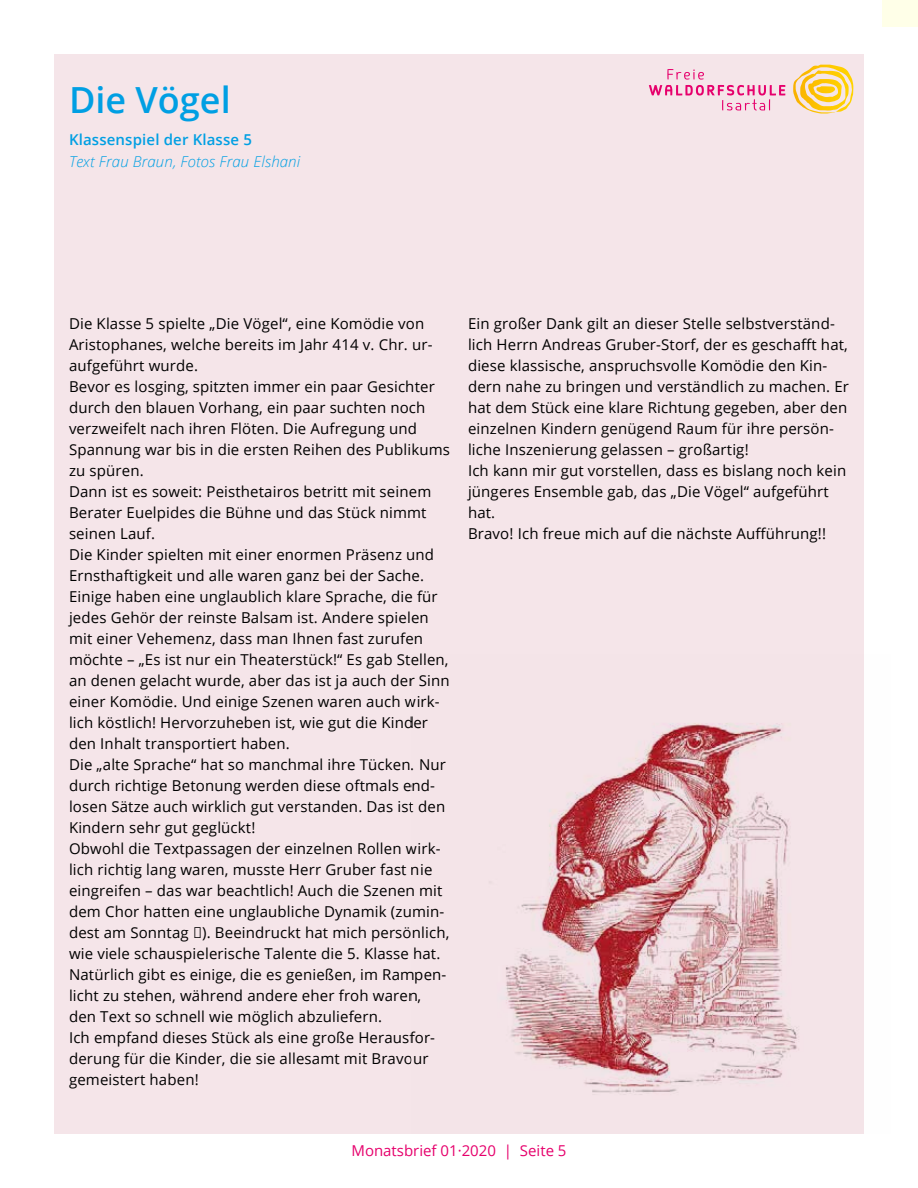
<style>
.page{position:relative;width:918px;height:1188px;background:#fff}
.page>*{position:absolute;margin:0;border:0;box-sizing:border-box;transform-origin:0 0}
.t1{font:600 36px "Open Sans";color:#009fe3}
.t2{font:15px/21px "Open Sans";letter-spacing:.01em;color:#000}
.t3{font:italic 300 15px "Open Sans";letter-spacing:.01em;color:#009fe3}
.t4{font:15px "Open Sans";color:#e6006c}
.t5{font:600 15px "Open Sans";letter-spacing:.01em;color:#009fe3}
</style>
<div class="page">
<div style="left:54px;top:55px;width:810px;height:1079px;background:#f5e5e9"></div>
<svg style="left:649px;top:69px;width:136px;height:41px"></svg>
<svg style="left:793px;top:65px;width:60px;height:49px"></svg>
<img style="left:505px;top:723px;width:294px;height:372px">
<div style="left:882px;top:0;width:36px;height:27px;background:#ffffe8"></div>
<h1 class="t1" style="left:69px;top:76px;width:163px">Die Vögel</h1>
<p class="t5" style="left:69px;top:129px;width:184px">Klassenspiel der Klasse 5</p>
<p class="t3" style="left:69px;top:152px;width:233px">Text Frau Braun, Fotos Frau Elshani</p>
<p class="t2" style="left:69px;top:313px;width:383px">Die Klasse 5 spielte „Die Vögel“, eine Komödie von Aristophanes, welche bereits im Jahr 414 v. Chr. ur&shy;aufgeführt wurde.<br>Bevor es losging, spitzten immer ein paar Gesichter durch den blauen Vorhang, ein paar suchten noch verzweifelt nach ihren Flöten. Die Aufregung und Spannung war bis in die ersten Reihen des Publikums zu spüren.<br>Dann ist es soweit: Peisthetairos betritt mit seinem Berater Euelpides die Bühne und das Stück nimmt seinen Lauf.<br>Die Kinder spielten mit einer enormen Präsenz und Ernsthaftigkeit und alle waren ganz bei der Sache.<br>Einige haben eine unglaublich klare Sprache, die für jedes Gehör der reinste Balsam ist. Andere spielen mit einer Vehemenz, dass man Ihnen fast zurufen möchte – „Es ist nur ein Theaterstück!“ Es gab Stellen, an denen gelacht wurde, aber das ist ja auch der Sinn einer Komödie. Und einige Szenen waren auch wirk&shy;lich köstlich! Hervorzuheben ist, wie gut die Kinder den Inhalt transportiert haben.<br>Die „alte Sprache“ hat so manchmal ihre Tücken. Nur durch richtige Betonung werden diese oftmals end&shy;losen Sätze auch wirklich gut verstanden. Das ist den Kindern sehr gut geglückt!<br>Obwohl die Textpassagen der einzelnen Rollen wirk&shy;lich richtig lang waren, musste Herr Gruber fast nie eingreifen – das war beachtlich! Auch die Szenen mit dem Chor hatten eine unglaubliche Dynamik (zumin&shy;dest am Sonntag ☺). Beeindruckt hat mich persönlich, wie viele schauspielerische Talente die 5. Klasse hat.<br>Natürlich gibt es einige, die es genießen, im Rampen&shy;licht zu stehen, während andere eher froh waren, den Text so schnell wie möglich abzuliefern.<br>Ich empfand dieses Stück als eine große Herausfor&shy;derung für die Kinder, die sie allesamt mit Bravour gemeistert haben!</p>
<p class="t2" style="left:468px;top:313px;width:382px">Ein großer Dank gilt an dieser Stelle selbstverständ&shy;lich Herrn Andreas Gruber-Storf, der es geschafft hat, diese klassische, anspruchsvolle Komödie den Kin&shy;dern nahe zu bringen und verständlich zu machen. Er hat dem Stück eine klare Richtung gegeben, aber den einzelnen Kindern genügend Raum für ihre persön&shy;liche Inszenierung gelassen – großartig!<br>Ich kann mir gut vorstellen, dass es bislang noch kein jüngeres Ensemble gab, das „Die Vögel“ aufgeführt hat.<br>Bravo! Ich freue mich auf die nächste Aufführung!!</p>
<p class="t4" style="left:351px;top:1140px;width:217px">Monatsbrief 01·2020 | Seite 5</p>
</div>
